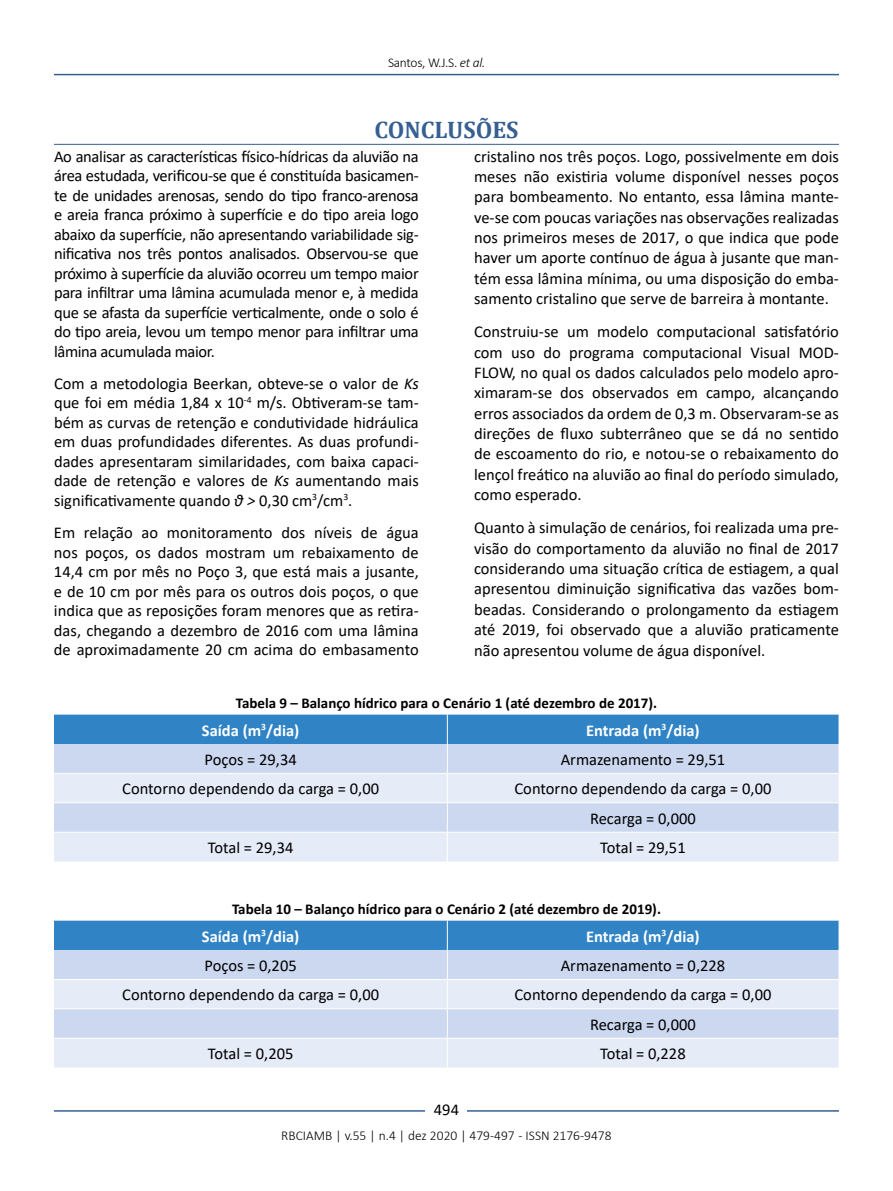
<style>
.page{position:relative;width:893px;height:1191px;background:#fff}
.page>*{position:absolute;margin:0;border:0;box-sizing:border-box;transform-origin:0 0}
.t1{font:700 24px "Cambria";color:#365f92}
.t2{font:16.5px/19.5px "Calibri";color:#000;text-align:justify}
.t3{font:700 16.5px "Calibri";color:#fff}
.t4{font:700 15px "Calibri";color:#000}
.t5{font:300 13.5px "Calibri";color:#000}
.s1{font-style:italic}
</style>
<div class="page">
<hr style="left:54px;top:74px;width:785px;height:1px;background:#365f92">
<hr style="left:54px;top:1110px;width:785px;height:1px;background:#365f92">
<div style="left:426px;top:1096px;width:41px;height:26px;background:#fff"></div>
<hr style="left:54px;top:144px;width:785px;height:1px;background:#365f92">
<svg style="left:54px;top:714px;width:784px;height:147px;background:#b8cfeb"></svg>
<svg style="left:54px;top:920px;width:784px;height:147px;background:#b8cfeb"></svg>
<p class="t5" style="left:388px;top:54px;width:99px">Santos, W.J.S. <span class="s1">et al.</span></p>
<h1 class="t1" style="left:374px;top:113px;width:146px">CONCLUSÕES</h1>
<p class="t2" style="left:54px;top:146px;width:366px">Ao analisar as características físico-hídricas da aluvião na área estudada, verificou-se que é constituída basicamen&shy;te de unidades arenosas, sendo do tipo franco-arenosa e areia franca próximo à superfície e do tipo areia logo abaixo da superfície, não apresentando variabilidade sig&shy;nificativa nos três pontos analisados. Observou-se que próximo à superfície da aluvião ocorreu um tempo maior para infiltrar uma lâmina acumulada menor e, à medida que se afasta da superfície verticalmente, onde o solo é do tipo areia, levou um tempo menor para infiltrar uma lâmina acumulada maior.</p>
<p class="t2" style="left:54px;top:373px;width:366px">Com a metodologia Beerkan, obteve-se o valor de <span class="s1">Ks </span>que foi em média 1,84 x 10<sup>-4</sup> m/s. Obtiveram-se tam&shy;bém as curvas de retenção e condutividade hidráulica em duas profundidades diferentes. As duas profundi&shy;dades apresentaram similaridades, com baixa capaci&shy;dade de retenção e valores de <span class="s1">Ks</span> aumentando mais significativamente quando <span class="s1">θ &gt;</span> 0,30 cm<sup>3</sup>/cm<sup>3</sup>.</p>
<p class="t2" style="left:54px;top:522px;width:366px">Em relação ao monitoramento dos níveis de água nos poços, os dados mostram um rebaixamento de 14,4 cm por mês no Poço 3, que está mais a jusante, e de 10 cm por mês para os outros dois poços, o que indica que as reposições foram menores que as retira&shy;das, chegando a dezembro de 2016 com uma lâmina de aproximadamente 20 cm acima do embasamento</p>
<p class="t2" style="left:474px;top:145px;width:366px;line-height:20.4px">cristalino nos três poços. Logo, possivelmente em dois meses não existiria volume disponível nesses poços para bombeamento. No entanto, essa lâmina mante&shy;ve-se com poucas variações nas observações realizadas nos primeiros meses de 2017, o que indica que pode haver um aporte contínuo de água à jusante que man&shy;tém essa lâmina mínima, ou uma disposição do emba&shy;samento cristalino que serve de barreira à montante.</p>
<p class="t2" style="left:474px;top:321px;width:366px;line-height:20.4px">Construiu-se um modelo computacional satisfatório com uso do programa computacional Visual MOD-FLOW, no qual os dados calculados pelo modelo apro&shy;ximaram-se dos observados em campo, alcançando erros associados da ordem de 0,3 m. Observaram-se as direções de fluxo subterrâneo que se dá no sentido de escoamento do rio, e notou-se o rebaixamento do lençol freático na aluvião ao final do período simulado, como esperado.</p>
<p class="t2" style="left:474px;top:517px;width:366px;line-height:20.4px">Quanto à simulação de cenários, foi realizada uma pre&shy;visão do comportamento da aluvião no final de 2017 considerando uma situação crítica de estiagem, a qual apresentou diminuição significativa das vazões bom&shy;beadas. Considerando o prolongamento da estiagem até 2019, foi observado que a aluvião praticamente não apresentou volume de água disponível.</p>
<p class="t4" style="left:236px;top:692px;width:423px">Tabela 9 – Balanço hídrico para o Cenário 1 (até dezembro de 2017).</p>
<p class="t3" style="left:202px;top:718px;width:99px">Saída (m<sup>3</sup>/dia)</p>
<p class="t3" style="left:586px;top:718px;width:115px">Entrada (m<sup>3</sup>/dia)</p>
<p class="t2" style="left:205px;top:749px;width:94px">Poços = 29,34</p>
<p class="t2" style="left:561px;top:749px;width:166px">Armazenamento = 29,51</p>
<p class="t2" style="left:122px;top:778px;width:258px">Contorno dependendo da carga = 0,00</p>
<p class="t2" style="left:514px;top:773px;width:258px;line-height:29.4px;text-align:center">Contorno dependendo da carga = 0,00<br>Recarga = 0,000</p>
<p class="t2" style="left:208px;top:837px;width:87px">Total = 29,34</p>
<p class="t2" style="left:600px;top:837px;width:87px">Total = 29,51</p>
<p class="t4" style="left:232px;top:898px;width:430px">Tabela 10 – Balanço hídrico para o Cenário 2 (até dezembro de 2019).</p>
<p class="t3" style="left:202px;top:924px;width:99px">Saída (m<sup>3</sup>/dia)</p>
<p class="t3" style="left:586px;top:924px;width:115px">Entrada (m<sup>3</sup>/dia)</p>
<p class="t2" style="left:205px;top:955px;width:94px">Poços = 0,205</p>
<p class="t2" style="left:561px;top:955px;width:166px">Armazenamento = 0,228</p>
<p class="t2" style="left:122px;top:984px;width:258px">Contorno dependendo da carga = 0,00</p>
<p class="t2" style="left:514px;top:979px;width:258px;line-height:29.4px;text-align:center">Contorno dependendo da carga = 0,00<br>Recarga = 0,000</p>
<p class="t2" style="left:208px;top:1043px;width:87px">Total = 0,205</p>
<p class="t2" style="left:600px;top:1043px;width:87px">Total = 0,228</p>
<p class="t2" style="left:434px;top:1099px;width:27px">494</p>
<p class="t5" style="left:281px;top:1126px;width:332px">RBCIAMB | v.55 | n.4 | dez 2020 | 479-497 - ISSN 2176-9478</p>
</div>
